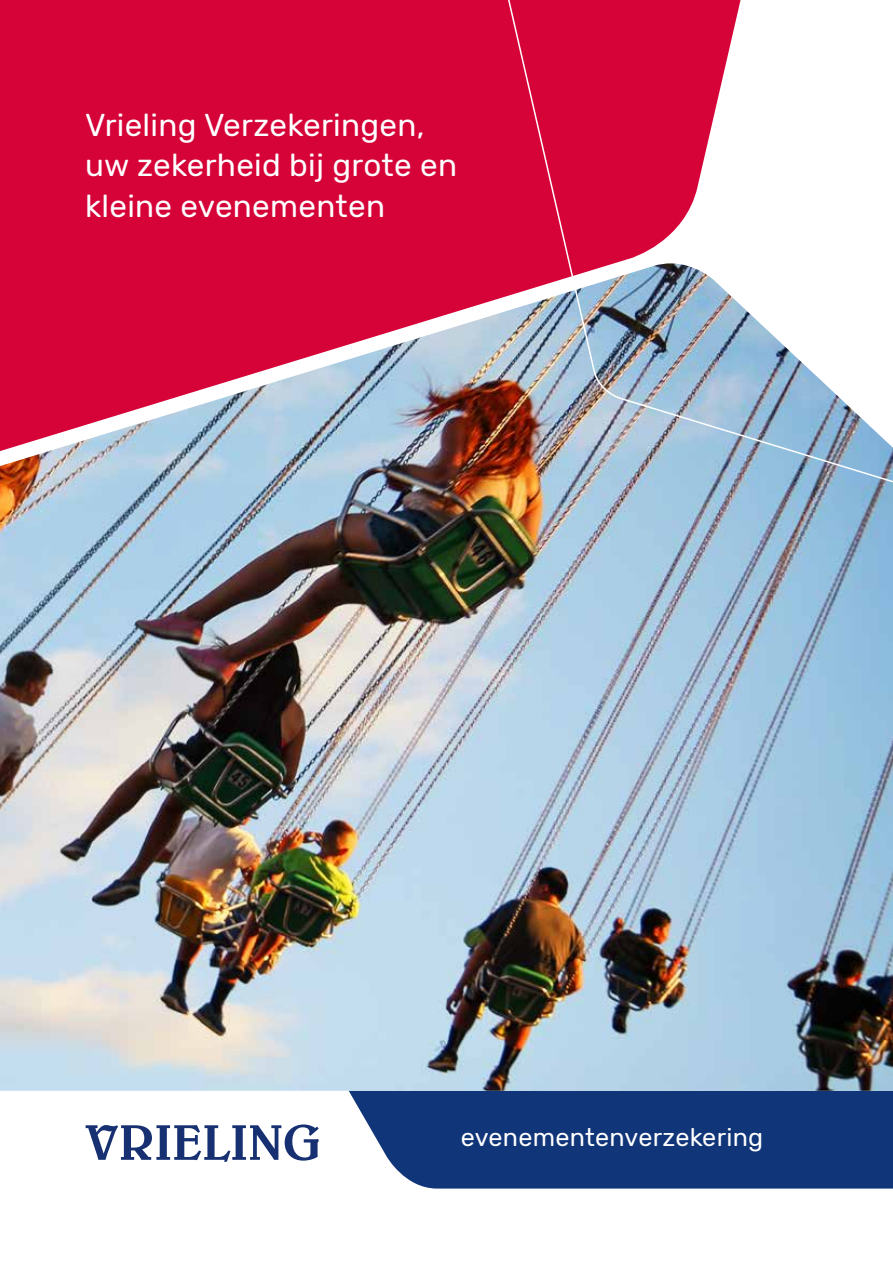
<style>
.page{position:relative;width:893px;height:1263px;background:#fff}
.page>*{position:absolute;margin:0;border:0;box-sizing:border-box;transform-origin:0 0}
.t1{font:500 50.55px "Belwe";color:#163072}
.t2{font:31.5px/40.5px "Rubik";letter-spacing:.01em;color:#fff}
.t3{font:25.2px "Rubik";letter-spacing:.01em;color:#fff}
</style>
<div class="page">
<div style="left:0;top:0;width:498px;height:263px;background:#d60339"></div>
<div style="left:349px;top:1091px;width:544px;height:97px;background:#103578"></div>
<img style="left:0;top:263px;width:893px;height:828px">
<img style="left:498px;top:0;width:395px;height:523px">
<p class="t2" style="left:85px;top:105px;width:373px">Vrieling Verzekeringen, uw zekerheid bij grote en kleine evenementen</p>
<h1 class="t1" style="left:85px;top:1113px;width:237px">VRIELING</h1>
<p class="t3" style="left:461px;top:1123px;width:304px">evenementenverzekering</p>
</div>
